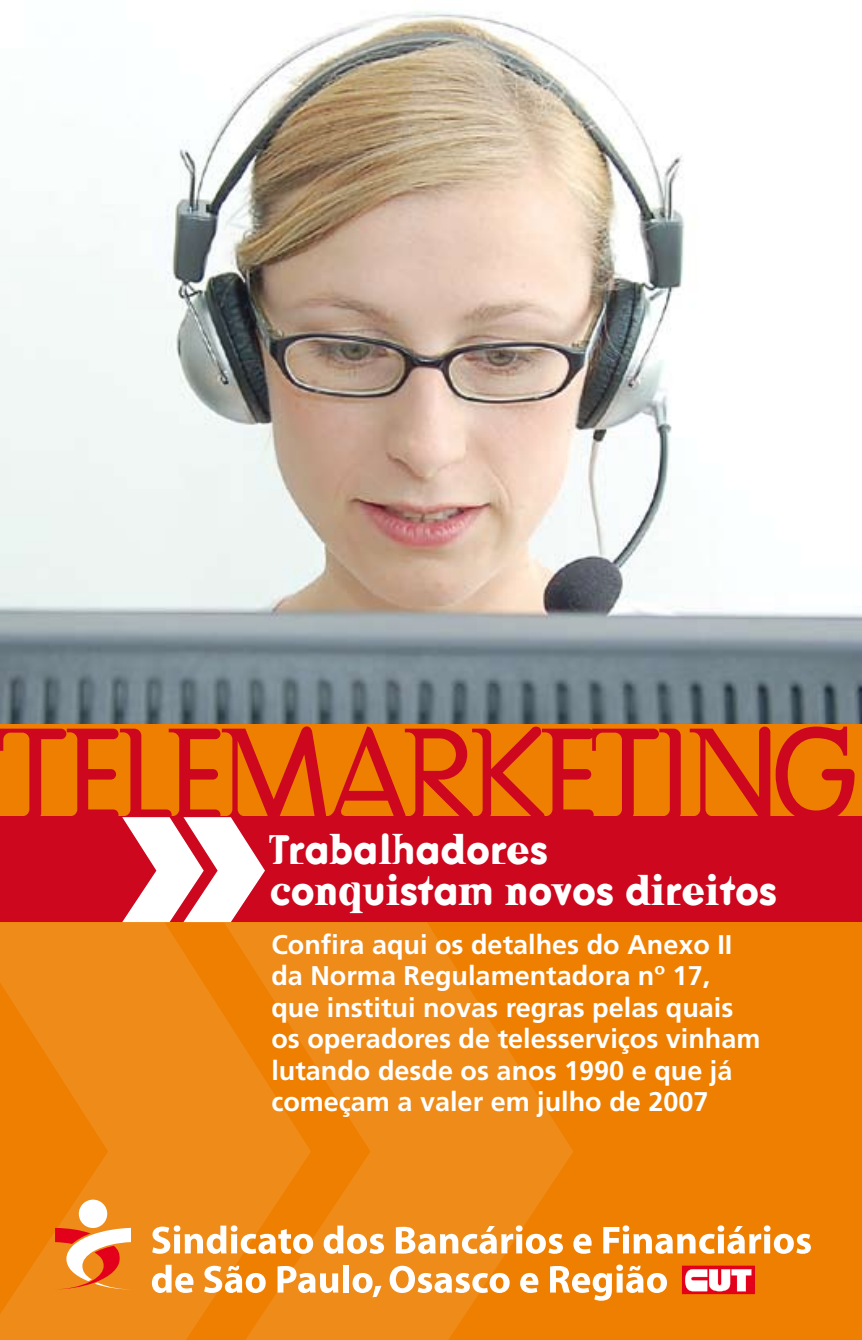
<style>
.page{position:relative;width:862px;height:1340px;background:#fff}
.page>*{position:absolute;margin:0;border:0;box-sizing:border-box;transform-origin:0 0}
.t1{font:128.25px "Dead History Roman";letter-spacing:-.03em;color:#cc071e}
.t2{font:700 40.5px/40.5px "Dead History";color:#fff}
.t3{font:700 27px/31.5px "Frutiger";color:#fff}
</style>
<div class="page">
<div style="left:0;top:716px;width:861px;height:623px;background:#ee7f00"></div>
<svg style="left:0;top:922px;width:224px;height:417px;fill:#ef8b19"></svg>
<svg style="left:224px;top:922px;width:349px;height:417px;fill:#ef8b19"></svg>
<img style="left:0;top:11px;width:861px;height:712px">
<div style="left:0;top:816px;width:861px;height:106px;background:#cc071e"></div>
<div style="left:79px;top:1199px;width:28px;height:28px;background:#fff;border-radius:50%"></div>
<svg style="left:50px;top:1227px;width:86px;height:63px;background:#f08f4f"></svg>
<svg style="left:682px;top:1265px;width:72px;height:29px;background:#f0848d"></svg>
<svg style="left:152px;top:1225px;width:74px;height:28px;background:#f6c185"></svg>
<div style="left:231px;top:1234px;width:6px;height:19px;background:#fff"></div>
<div style="left:230px;top:1225px;width:7px;height:6px;background:#fff;border-radius:50%"></div>
<svg style="left:240px;top:1228px;width:73px;height:25px"></svg>
<svg style="left:323px;top:1225px;width:61px;height:28px;background:#f5bd7d"></svg>
<svg style="left:395px;top:1225px;width:118px;height:28px;background:#f5bd7c"></svg>
<div style="left:516px;top:1234px;width:6px;height:19px;background:#fff"></div>
<div style="left:515px;top:1225px;width:7px;height:6px;background:#fff;border-radius:50%"></div>
<svg style="left:525px;top:1233px;width:37px;height:20px"></svg>
<svg style="left:573px;top:1233px;width:18px;height:20px"></svg>
<svg style="left:603px;top:1227px;width:16px;height:26px"></svg>
<div style="left:622px;top:1234px;width:6px;height:19px;background:#fff"></div>
<div style="left:622px;top:1225px;width:7px;height:6px;background:#fff;border-radius:50%"></div>
<svg style="left:633px;top:1225px;width:127px;height:28px"></svg>
<svg style="left:764px;top:1234px;width:5px;height:19px"></svg>
<div style="left:763px;top:1225px;width:7px;height:6px;background:#fff;border-radius:50%"></div>
<svg style="left:773px;top:1233px;width:37px;height:20px"></svg>
<svg style="left:152px;top:1264px;width:41px;height:28px"></svg>
<svg style="left:204px;top:1265px;width:61px;height:27px"></svg>
<svg style="left:277px;top:1265px;width:61px;height:27px;background:#f6c083"></svg>
<div style="left:343px;top:1264px;width:6px;height:28px;background:#fff"></div>
<svg style="left:352px;top:1272px;width:29px;height:25px"></svg>
<svg style="left:389px;top:1265px;width:120px;height:27px;background:#f5ba77"></svg>
<svg style="left:520px;top:1272px;width:18px;height:20px"></svg>
<svg style="left:549px;top:1264px;width:117px;height:36px"></svg>
<svg style="left:122px;top:817px;width:143px;height:105px"></svg>
<h1 class="t1" style="left:0;top:682px;width:858px">TELEMARKETING</h1>
<h2 class="t2" style="left:269px;top:827px;width:508px">Trabalhadores conquistam novos direitos</h2>
<p class="t3" style="left:271px;top:928px;width:490px">Confira aqui os detalhes do Anexo II da Norma Regulamentadora nº 17, que institui novas regras pelas quais os operadores de telesserviços vinham lutando desde os anos 1990 e que já começam a valer em julho de 2007</p>
</div>
